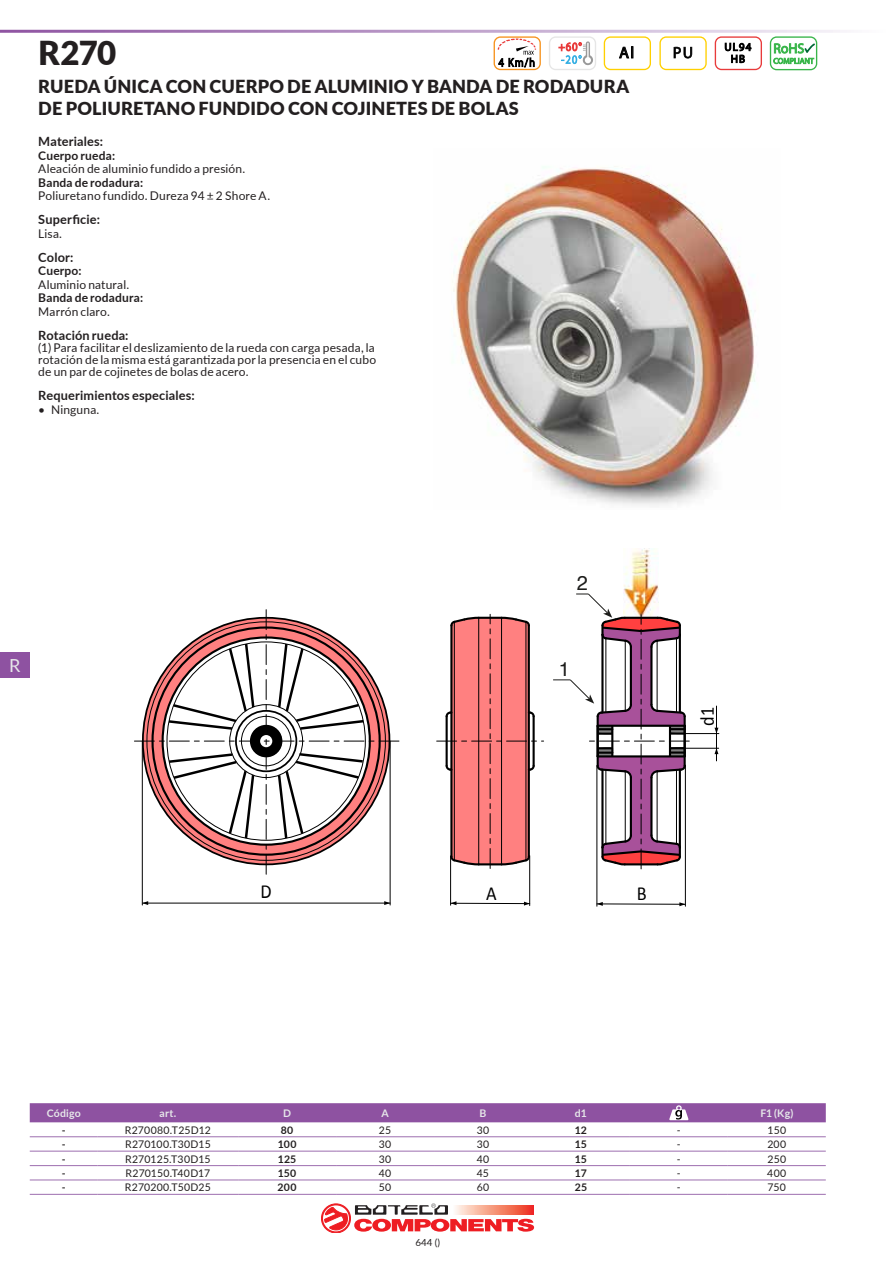
<style>
.page{position:relative;width:893px;height:1263px;background:#fff}
.page>*{position:absolute;margin:0;border:0;box-sizing:border-box;transform-origin:0 0}
.t1{font:900 33px "Lato";color:#231f20}
.t2{font:19.95px "Calibri";color:#000;scale:.91 1}
.t3{font:19.95px "Helvetica";color:#1d1d1b}
.t4{font:900 18px/21.9px "Lato";letter-spacing:.01em;color:#231f20}
.t5{font:18px "Lato";color:#e6e7e9}
.t6{font:16.05px "Myriad Pro";color:#000}
.t7{font:700 12.75px "Lato";letter-spacing:.015em;color:#231f20}
.t8{font:12px/12px "Lato";letter-spacing:.015em;color:#231f20;text-align:justify}
.t9{font:700 12px "Lato";letter-spacing:.015em;color:#231f20}
.t10{font:11.1px/11.9px "Myriad Pro";letter-spacing:.09em;color:#000;text-align:center}
.t11{font:10.5px "Lato";letter-spacing:.015em;color:#231f20}
.t12{font:700 10.5px "Lato";letter-spacing:.01em;color:#231f20}
.t13{font:700 10.5px "Lato";letter-spacing:.02em;color:#e6e7e9}
.t14{font:9.75px "Lato";color:#231f20}
</style>
<div class="page">
<svg style="left:494px;top:36px;width:47px;height:34px"></svg>
<svg style="left:549px;top:36px;width:47px;height:34px"></svg>
<svg style="left:604px;top:36px;width:47px;height:34px"></svg>
<svg style="left:659px;top:36px;width:48px;height:34px"></svg>
<svg style="left:715px;top:36px;width:47px;height:34px"></svg>
<svg style="left:770px;top:36px;width:47px;height:34px"></svg>
<img style="left:451px;top:166px;width:304px;height:340px">
<img style="left:624px;top:549px;width:34px;height:44px">
<hr style="left:529px;top:856px;width:1px;height:49px;background:#000">
<hr style="left:450px;top:856px;width:1px;height:49px;background:#000">
<svg style="left:451px;top:901px;width:5px;height:4px"></svg>
<hr style="left:451px;top:903px;width:79px;height:1px;background:#000">
<hr style="left:597px;top:766px;width:1px;height:140px;background:#000">
<svg style="left:597px;top:902px;width:6px;height:4px"></svg>
<svg style="left:679px;top:902px;width:6px;height:4px"></svg>
<hr style="left:597px;top:904px;width:88px;height:1px;background:#000">
<hr style="left:685px;top:765px;width:1px;height:141px;background:#000">
<hr style="left:683px;top:733px;width:36px;height:1px;background:#000">
<hr style="left:683px;top:748px;width:36px;height:1px;background:#000">
<svg style="left:714px;top:748px;width:4px;height:6px"></svg>
<hr style="left:716px;top:706px;width:1px;height:55px;background:#000">
<svg style="left:437px;top:614px;width:107px;height:254px"></svg>
<hr style="left:390px;top:741px;width:1px;height:164px;background:#000">
<hr style="left:142px;top:741px;width:1px;height:164px;background:#000">
<svg style="left:142px;top:901px;width:6px;height:4px"></svg>
<svg style="left:384px;top:901px;width:6px;height:4px"></svg>
<hr style="left:143px;top:903px;width:247px;height:1px;background:#000">
<svg style="left:553px;top:593px;width:136px;height:276px"></svg>
<svg style="left:134px;top:609px;width:265px;height:265px"></svg>
<hr style="left:30px;top:1136px;width:68px;height:1px;background:#a87eb8">
<hr style="left:98px;top:1136px;width:140px;height:1px;background:#a87eb8">
<hr style="left:238px;top:1136px;width:98px;height:1px;background:#a87eb8">
<hr style="left:336px;top:1136px;width:98px;height:1px;background:#a87eb8">
<hr style="left:434px;top:1136px;width:98px;height:1px;background:#a87eb8">
<hr style="left:532px;top:1136px;width:98px;height:1px;background:#a87eb8">
<hr style="left:630px;top:1136px;width:98px;height:1px;background:#a87eb8">
<hr style="left:728px;top:1136px;width:98px;height:1px;background:#a87eb8">
<hr style="left:30px;top:1150px;width:68px;height:2px;background:#a87eb8">
<hr style="left:98px;top:1150px;width:140px;height:2px;background:#a87eb8">
<hr style="left:238px;top:1150px;width:98px;height:2px;background:#a87eb8">
<hr style="left:336px;top:1150px;width:98px;height:2px;background:#a87eb8">
<hr style="left:434px;top:1150px;width:98px;height:2px;background:#a87eb8">
<hr style="left:532px;top:1150px;width:98px;height:2px;background:#a87eb8">
<hr style="left:630px;top:1150px;width:98px;height:2px;background:#a87eb8">
<hr style="left:728px;top:1150px;width:98px;height:2px;background:#a87eb8">
<hr style="left:30px;top:1165px;width:68px;height:1px;background:#a87eb8">
<hr style="left:98px;top:1165px;width:140px;height:1px;background:#a87eb8">
<hr style="left:238px;top:1165px;width:98px;height:1px;background:#a87eb8">
<hr style="left:336px;top:1165px;width:98px;height:1px;background:#a87eb8">
<hr style="left:434px;top:1165px;width:98px;height:1px;background:#a87eb8">
<hr style="left:532px;top:1165px;width:98px;height:1px;background:#a87eb8">
<hr style="left:630px;top:1165px;width:98px;height:1px;background:#a87eb8">
<hr style="left:728px;top:1165px;width:98px;height:1px;background:#a87eb8">
<hr style="left:30px;top:1179px;width:68px;height:1px;background:#a87eb8">
<hr style="left:30px;top:1194px;width:68px;height:1px;background:#a87eb8">
<hr style="left:98px;top:1179px;width:140px;height:1px;background:#a87eb8">
<hr style="left:98px;top:1194px;width:140px;height:1px;background:#a87eb8">
<hr style="left:238px;top:1179px;width:98px;height:1px;background:#a87eb8">
<hr style="left:238px;top:1194px;width:98px;height:1px;background:#a87eb8">
<hr style="left:336px;top:1179px;width:98px;height:1px;background:#a87eb8">
<hr style="left:336px;top:1194px;width:98px;height:1px;background:#a87eb8">
<hr style="left:434px;top:1179px;width:98px;height:1px;background:#a87eb8">
<hr style="left:434px;top:1194px;width:98px;height:1px;background:#a87eb8">
<hr style="left:532px;top:1179px;width:98px;height:1px;background:#a87eb8">
<hr style="left:532px;top:1194px;width:98px;height:1px;background:#a87eb8">
<hr style="left:630px;top:1179px;width:98px;height:1px;background:#a87eb8">
<hr style="left:630px;top:1194px;width:98px;height:1px;background:#a87eb8">
<hr style="left:728px;top:1179px;width:98px;height:1px;background:#a87eb8">
<hr style="left:728px;top:1194px;width:98px;height:1px;background:#a87eb8">
<div style="left:30px;top:1103px;width:796px;height:19px;background:#8e52a1"></div>
<div style="left:321px;top:1204px;width:29px;height:29px;border:1px solid #ee1d23;border-radius:50%"></div>
<svg style="left:324px;top:1203px;width:210px;height:28px"></svg>
<div style="left:0;top:652px;width:30px;height:25px;background:#8e52a1"></div>
<h1 class="t1" style="left:38px;top:28px;width:79px">R270</h1>
<h3 class="t6" style="left:619px;top:43px;width:16px">Al</h3>
<p class="t10" style="left:724px;top:41px;width:28px">UL94<br>HB</p>
<h3 class="t4" style="left:38px;top:75px;width:592px">RUEDA ÚNICA CON CUERPO DE ALUMINIO Y BANDA DE RODADURA<br>DE POLIURETANO FUNDIDO CON COJINETES DE BOLAS</h3>
<p class="t7" style="left:38px;top:132px;width:66px">Materiales:</p>
<p class="t9" style="left:38px;top:147px;width:78px">Cuerpo rueda:</p>
<p class="t8" style="left:38px;top:162px;width:209px">Aleación de aluminio fundido a presión.</p>
<p class="t9" style="left:38px;top:174px;width:106px">Banda de rodadura:</p>
<p class="t8" style="left:38px;top:189px;width:233px">Poliuretano fundido. Dureza 94 ± 2 Shore A.</p>
<p class="t7" style="left:38px;top:210px;width:63px">Superficie:</p>
<p class="t8" style="left:38px;top:227px;width:25px">Lisa.</p>
<p class="t7" style="left:38px;top:248px;width:37px">Color:</p>
<p class="t9" style="left:38px;top:262px;width:45px">Cuerpo:</p>
<p class="t8" style="left:38px;top:278px;width:92px">Aluminio natural.</p>
<p class="t9" style="left:38px;top:289px;width:106px">Banda de rodadura:</p>
<p class="t8" style="left:38px;top:305px;width:73px">Marrón claro.</p>
<p class="t7" style="left:38px;top:326px;width:92px">Rotación rueda:</p>
<p class="t8" style="left:38px;top:341px;width:339px">(1) Para facilitar el deslizamiento de la rueda con carga pesada, la rotación de la misma está garantizada por la presencia en el cubo de un par de cojinetes de bolas de acero.</p>
<p class="t7" style="left:38px;top:386px;width:158px">Requerimientos especiales:</p>
<p class="t8" style="left:38px;top:403px;width:63px">• Ninguna.</p>
<h3 class="t5" style="left:9px;top:652px;width:13px">R</h3>
<h2 class="t3" style="left:577px;top:568px;width:13px">2</h2>
<h2 class="t3" style="left:559px;top:654px;width:13px">1</h2>
<h2 class="t2" style="left:693px;top:725px;width:22px;rotate:-90deg">d1</h2>
<h2 class="t2" style="left:260px;top:877px;width:14px">D</h2>
<h2 class="t2" style="left:486px;top:879px;width:13px">A</h2>
<h2 class="t2" style="left:637px;top:880px;width:12px">B</h2>
<p class="t13" style="left:47px;top:1105px;width:36px">Código</p>
<p class="t13" style="left:160px;top:1105px;width:18px">art.</p>
<p class="t13" style="left:283px;top:1105px;width:9px">D</p>
<p class="t13" style="left:381px;top:1105px;width:9px">A</p>
<p class="t13" style="left:479px;top:1105px;width:8px">B</p>
<p class="t13" style="left:575px;top:1105px;width:14px">d1</p>
<p class="t13" style="left:760px;top:1105px;width:34px">F1 (Kg)</p>
<p class="t12" style="left:62px;top:1122px;width:5px">-</p>
<p class="t11" style="left:125px;top:1122px;width:88px">R270080.T25D12</p>
<p class="t12" style="left:281px;top:1122px;width:14px">80</p>
<p class="t11" style="left:379px;top:1122px;width:14px">25</p>
<p class="t11" style="left:477px;top:1122px;width:14px">30</p>
<p class="t12" style="left:575px;top:1122px;width:14px">12</p>
<p class="t11" style="left:677px;top:1122px;width:5px">-</p>
<p class="t11" style="left:767px;top:1122px;width:20px">150</p>
<p class="t12" style="left:62px;top:1136px;width:5px">-</p>
<p class="t11" style="left:125px;top:1137px;width:87px">R270100.T30D15</p>
<p class="t12" style="left:278px;top:1136px;width:20px">100</p>
<p class="t11" style="left:379px;top:1137px;width:14px">30</p>
<p class="t11" style="left:477px;top:1137px;width:14px">30</p>
<p class="t12" style="left:575px;top:1136px;width:14px">15</p>
<p class="t11" style="left:677px;top:1137px;width:5px">-</p>
<p class="t11" style="left:767px;top:1137px;width:20px">200</p>
<p class="t12" style="left:62px;top:1151px;width:5px">-</p>
<p class="t11" style="left:125px;top:1151px;width:87px">R270125.T30D15</p>
<p class="t12" style="left:278px;top:1151px;width:20px">125</p>
<p class="t11" style="left:379px;top:1151px;width:14px">30</p>
<p class="t11" style="left:477px;top:1151px;width:14px">40</p>
<p class="t12" style="left:575px;top:1151px;width:14px">15</p>
<p class="t11" style="left:677px;top:1151px;width:5px">-</p>
<p class="t11" style="left:767px;top:1151px;width:20px">250</p>
<p class="t12" style="left:62px;top:1165px;width:5px">-</p>
<p class="t11" style="left:126px;top:1166px;width:86px">R270150.T40D17</p>
<p class="t12" style="left:278px;top:1165px;width:20px">150</p>
<p class="t11" style="left:379px;top:1166px;width:14px">40</p>
<p class="t11" style="left:477px;top:1166px;width:14px">45</p>
<p class="t12" style="left:575px;top:1165px;width:13px">17</p>
<p class="t11" style="left:677px;top:1166px;width:5px">-</p>
<p class="t11" style="left:767px;top:1166px;width:21px">400</p>
<p class="t12" style="left:62px;top:1180px;width:5px">-</p>
<p class="t11" style="left:125px;top:1180px;width:87px">R270200.T50D25</p>
<p class="t12" style="left:278px;top:1180px;width:21px">200</p>
<p class="t11" style="left:379px;top:1180px;width:14px">50</p>
<p class="t11" style="left:477px;top:1180px;width:14px">60</p>
<p class="t12" style="left:575px;top:1180px;width:14px">25</p>
<p class="t11" style="left:677px;top:1180px;width:5px">-</p>
<p class="t11" style="left:768px;top:1180px;width:20px">750</p>
<p class="t14" style="left:415px;top:1235px;width:26px">644 ()</p>
</div>
